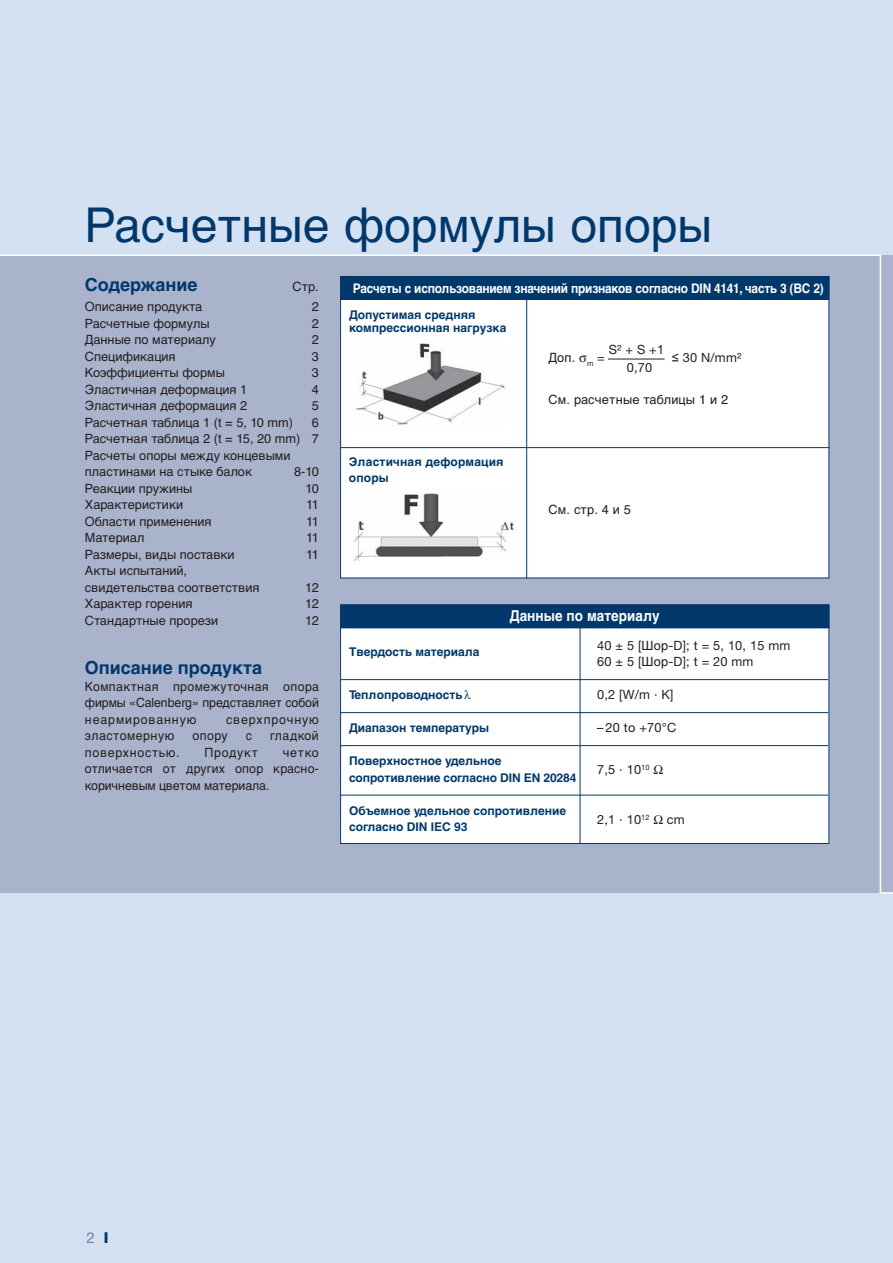
<style>
.page{position:relative;width:893px;height:1263px;background:#fff}
.page>*{position:absolute;margin:0;border:0;box-sizing:border-box;transform-origin:0 0}
.t1{font:48px "Helvetica Cyr Upright";color:#01386b}
.t2{font:700 18px "Helvetica Cyr";color:#01386b}
.t3{font:700 15px "Helvetica Cyr";letter-spacing:.005em;color:#fff;scale:.9 1}
.t4{font:15px "Helvetica Neue";color:#6d7fa6}
.t5{font:700 13.2px "Helvetica Cyr";letter-spacing:-.015em;color:#fff;scale:.9 1}
.t6{font:12.75px/16.5px "Helvetica Cyr Upright";color:#231f20}
.t7{font:12.75px/16.5px "Helvetica Neue";letter-spacing:.015em;color:#231f20}
.t8{font:12.75px "Helvetica Cyr Upright";letter-spacing:.06em;color:#231f20}
.t9{font:12.75px "Helvetica Cyr Upright";letter-spacing:.04em;color:#231f20}
.t10{font:12.75px "Helvetica Cyr Upright";letter-spacing:.075em;color:#231f20}
.t11{font:700 12px/16.5px "Helvetica Cyr";color:#01386b}
.s1{font-family:"Helvetica Neue"}
.s2{font-family:"Arial"}
.s3{font-family:"Helvetica Cyr Upright"}
.s4{font-weight:800;color:#01386b}
</style>
<div class="page">
<div style="left:0;top:0;width:892px;height:1263px;background:#d4e1f2"></div>
<div style="left:0;top:255px;width:892px;height:638px;background:#aab3cc"></div>
<hr style="left:0;top:254px;width:881px;height:2px;background:#fff">
<svg style="left:880px;top:892px;width:12px;height:2px"></svg>
<hr style="left:879px;top:255px;width:2px;height:638px;background:#fff">
<div style="left:340px;top:276px;width:488px;height:302px;background:#fff"></div>
<div style="left:340px;top:276px;width:489px;height:24px;background:#01386b"></div>
<hr style="left:608px;top:359px;width:56px;height:1px;background:#231f20">
<hr style="left:526px;top:298px;width:1px;height:280px;background:#01386b">
<img style="left:355px;top:343px;width:150px;height:84px">
<img style="left:354px;top:493px;width:160px;height:67px">
<hr style="left:340px;top:447px;width:489px;height:1px;background:#01386b">
<div style="left:340px;top:605px;width:488px;height:239px;background:#fff"></div>
<div style="left:340px;top:604px;width:489px;height:24px;background:#01386b"></div>
<hr style="left:340px;top:679px;width:488px;height:1px;background:#01386b">
<hr style="left:340px;top:712px;width:488px;height:1px;background:#01386b">
<hr style="left:340px;top:745px;width:488px;height:1px;background:#01386b">
<hr style="left:340px;top:795px;width:488px;height:1px;background:#01386b">
<hr style="left:579px;top:627px;width:1px;height:217px;background:#01386b">
<h1 class="t1" style="left:85px;top:206px;width:628px">Расчетные формулы опоры</h1>
<h2 class="t2" style="left:85px;top:277px;width:114px">Содержание</h2>
<p class="t6" style="left:292px;top:279px;width:28px">Стр.</p>
<p class="t6" style="left:85px;top:300px;width:119px">Описание продукта</p>
<p class="t6" style="left:312px;top:300px;width:9px">2</p>
<p class="t6" style="left:85px;top:316px;width:126px">Расчетные формулы</p>
<p class="t6" style="left:312px;top:316px;width:9px">2</p>
<p class="t6" style="left:85px;top:333px;width:133px">Данные по материалу</p>
<p class="t6" style="left:312px;top:333px;width:9px">2</p>
<p class="t6" style="left:85px;top:349px;width:92px">Спецификация</p>
<p class="t6" style="left:312px;top:349px;width:9px">3</p>
<p class="t6" style="left:85px;top:366px;width:141px">Коэффициенты формы</p>
<p class="t6" style="left:312px;top:366px;width:9px">3</p>
<p class="t6" style="left:85px;top:382px;width:164px">Эластичная деформация 1</p>
<p class="t6" style="left:312px;top:382px;width:9px">4</p>
<p class="t6" style="left:85px;top:399px;width:164px">Эластичная деформация 2</p>
<p class="t6" style="left:312px;top:399px;width:9px">5</p>
<p class="t6" style="left:85px;top:415px;width:210px">Расчетная таблица 1 (t = 5, 10 mm)</p>
<p class="t5" style="left:353px;top:283px;width:524px">Расчеты с использованием значений признаков согласно DIN 4141, часть 3 (BC 2)</p>
<p class="t11" style="left:349px;top:309px;width:159px;line-height:13.5px">Допустимая средняя компрессионная нагрузка</p>
<p class="t6" style="left:548px;top:350px;width:58px">Доп. <sub>m</sub> <span class="s1">=</span></p>
<p class="t7" style="left:609px;top:343px;width:57px">S² + S +1</p>
<p class="t7" style="left:671px;top:350px;width:71px"><span class="s2">≤</span> 30 N/mm²</p>
<p class="t7" style="left:627px;top:361px;width:27px">0,70</p>
<p class="t6" style="left:548px;top:392px;width:181px">См. расчетные таблицы 1 и 2</p>
<p class="t6" style="left:85px;top:415px;width:235px;text-indent:227px">6<br>Расчетная таблица 2 (t = 15, 20 mm) 7<br>Расчеты опоры между концевыми пластинами на стыке балок</p>
<p class="t11" style="left:349px;top:454px;width:156px">Эластичная деформация опоры</p>
<p class="t6" style="left:294px;top:465px;width:26px">8-10</p>
<p class="t6" style="left:85px;top:481px;width:109px">Реакции пружины</p>
<p class="t6" style="left:305px;top:481px;width:15px">10</p>
<p class="t6" style="left:85px;top:498px;width:100px">Характеристики</p>
<p class="t6" style="left:306px;top:498px;width:14px">11</p>
<p class="t6" style="left:85px;top:514px;width:128px">Области применения</p>
<p class="t6" style="left:306px;top:514px;width:14px">11</p>
<p class="t6" style="left:85px;top:531px;width:61px">Материал</p>
<p class="t6" style="left:306px;top:531px;width:14px">11</p>
<p class="t6" style="left:85px;top:547px;width:151px">Размеры, виды поставки</p>
<p class="t6" style="left:306px;top:547px;width:14px">11</p>
<p class="t6" style="left:85px;top:564px;width:176px">Акты испытаний, свидетельства соответствия</p>
<p class="t6" style="left:548px;top:503px;width:84px">См. стр. 4 и 5</p>
<p class="t6" style="left:305px;top:580px;width:15px">12</p>
<p class="t6" style="left:85px;top:597px;width:109px">Характер горения</p>
<p class="t6" style="left:305px;top:597px;width:15px">12</p>
<p class="t6" style="left:85px;top:613px;width:135px">Стандартные прорези</p>
<p class="t6" style="left:305px;top:613px;width:15px">12</p>
<h2 class="t2" style="left:85px;top:661px;width:179px">Описание продукта</h2>
<p class="t6" style="left:85px;top:679px;width:235px;text-align:justify">Компактная промежуточная опора фирмы «Calenberg» представляет собой неармированную</p>
<p class="t10" style="left:226px;top:714px;width:94px">сверхпрочную</p>
<p class="t9" style="left:85px;top:731px;width:91px">эластомерную</p>
<p class="t6" style="left:192px;top:729px;width:37px">опору</p>
<p class="t6" style="left:246px;top:729px;width:8px">с</p>
<p class="t9" style="left:270px;top:731px;width:50px">гладкой</p>
<p class="t8" style="left:85px;top:747px;width:96px">поверхностью.</p>
<p class="t8" style="left:205px;top:747px;width:55px">Продукт</p>
<p class="t6" style="left:85px;top:745px;width:235px;text-align:justify;text-indent:198px">четко отличается от других опор красно&shy;коричневым цветом материала.</p>
<p class="t3" style="left:510px;top:610px;width:168px">Данные по материалу</p>
<p class="t11" style="left:349px;top:644px;width:132px">Твердость материала</p>
<p class="t7" style="left:597px;top:638px;width:194px">40 ± 5 [<span class="s3">Шор</span>-D]; t = 5, 10, 15 mm<br>60 ± 5 [<span class="s3">Шор</span>-D]; t = 20 mm</p>
<p class="t11" style="left:349px;top:688px;width:115px">Теплопроводность</p>
<p class="t7" style="left:597px;top:688px;width:78px">0,2 [W/m · K]</p>
<p class="t11" style="left:349px;top:721px;width:142px">Диапазон температуры</p>
<p class="t7" style="left:597px;top:721px;width:80px">– 20 to +70°C</p>
<p class="t11" style="left:349px;top:754px;width:229px">Поверхностное удельное сопротивление согласно DIN EN 20284</p>
<p class="t7" style="left:597px;top:763px;width:54px">7,5 · 10<sup>10</sup></p>
<p class="t11" style="left:349px;top:803px;width:218px">Объемное удельное сопротивление согласно DIN IEC 93</p>
<p class="t7" style="left:597px;top:812px;width:54px">2,1 · 10<sup>12</sup></p>
<p class="t7" style="left:667px;top:812px;width:19px">cm</p>
<p class="t4" style="left:86px;top:1233px;width:24px">2 <span class="s4">I</span></p>
</div>
